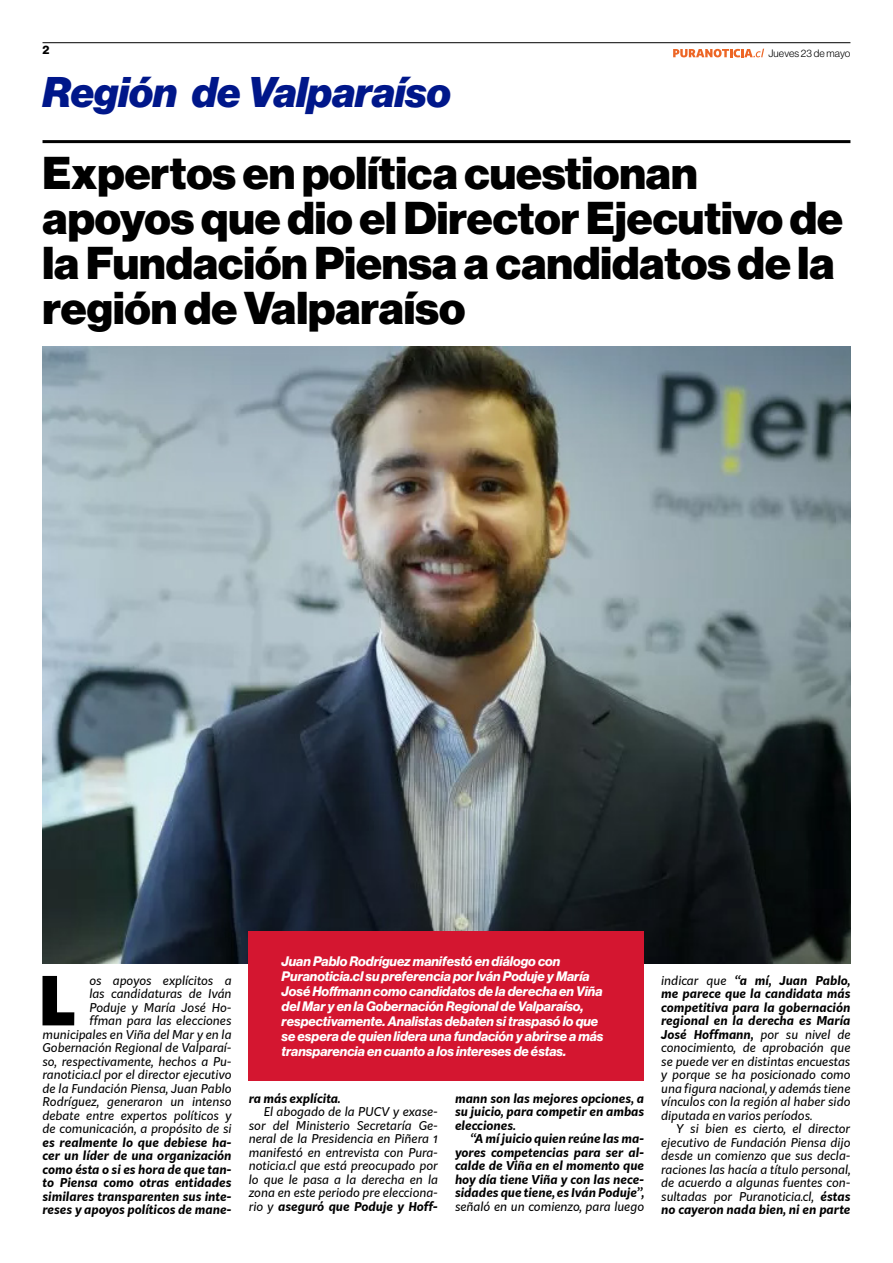
<style>
.page{position:relative;width:893px;height:1263px;background:#fff}
.page>*{position:absolute;margin:0;border:0;box-sizing:border-box;transform-origin:0 0}
.t1{font:900 66.3px "Kit Sans";color:#000}
.t2{font:45px/45px "N Haas Grotesk DS Pro 95 Blk";color:#000}
.t3{font:42px "N Haas Grotesk DS Pro 96 Blk It";color:#00178a}
.t4{font:13.5px/15px "N Haas Grotesk DS Pro 76 Bd It";color:#fff}
.t5{font:italic 12px/13.5px "Kit Sans";color:#000;text-align:justify}
.t6{font:italic 700 12px/13.5px "Kit Sans";color:#000;text-align:justify}
.t7{font:12px "N Haas Grotesk DS Pro 75 Bd";color:#000}
.t8{font:10.5px "N Haas Grotesk DS Pro 45 Lt";letter-spacing:.02em;color:#000}
.s1{font-weight:700}
</style>
<div class="page">
<hr style="left:43px;top:42px;width:807px;height:1px;background:#000">
<hr style="left:43px;top:140px;width:807px;height:3px;background:#000">
<svg style="left:673px;top:49px;width:91px;height:8px"></svg>
<img style="left:43px;top:347px;width:807px;height:616px">
<div style="left:249px;top:931px;width:395px;height:150px;background:#d41630"></div>
<p class="t7" style="left:43px;top:42px;width:8px">2</p>
<h3 class="t3" style="left:43px;top:67px;width:410px">Región de Valparaíso</h3>
<p class="t8" style="left:768px;top:48px;width:84px">Jueves 23 de mayo</p>
<h2 class="t2" style="left:43px;top:151px;width:802px">Expertos en política cuestionan apoyos que dio el Director Ejecutivo de la Fundación Piensa a candidatos de la región de Valparaíso</h2>
<p class="t5" style="left:43px;top:973px;width:191px;text-align:right">os apoyos explícitos a<br>las candidaturas de Iván<br>Poduje y María José Ho-<br>ffman para las elecciones municipales en Viña del Mar y en la<br>Gobernación Regional de Valparaí&shy;so, respectivamente, hechos a Pu&shy;ranoticia.cl por el director ejecutivo de la Fundación Piensa, Juan Pablo<br>Rodríguez, generaron un intenso debate entre expertos políticos y de comunicación, a propósito de si</p>
<p class="t6" style="left:43px;top:1135px;width:191px">es realmente lo que debiese ha&shy;cer un líder de una organización como ésta o si es hora de que tan&shy;to Piensa como otras entidades similares transparenten sus inte&shy;reses y apoyos políticos de mane-</p>
<h1 class="t1" style="left:39px;top:941px;width:39px">L</h1>
<p class="t4" style="left:282px;top:954px;width:323px">Juan Pablo Rodríguez manifestó en diálogo con Puranoticia.cl su preferencia por Iván Poduje y María José Hoffmann como candidatos de la derecha en Viña del Mar y en la Gobernación Regional de Valparaíso, respectivamente. Analistas debaten si traspasó lo que se espera de quien lidera una fundación y abrirse a más transparencia en cuanto a los intereses de éstas.</p>
<p class="t6" style="left:249px;top:1091px;width:93px">ra más explícita.</p>
<p class="t5" style="left:249px;top:1104px;width:191px;text-indent:15px">El abogado de la PUCV y exase&shy;sor del Ministerio Secretaría Ge&shy;neral de la Presidencia en Piñera 1 manifestó en entrevista con Pura&shy;noticia.cl que está preocupado por lo que le pasa a la derecha en la zona en este periodo pre elecciona&shy;rio y <span class="s1">aseguró que Poduje y Hoff-</span></p>
<p class="t6" style="left:455px;top:1091px;width:191px">mann son las mejores opciones, a su juicio, para competir en ambas elecciones.</p>
<p class="t6" style="left:455px;top:1131px;width:191px;text-indent:15px">“A mí juicio quien reúne las ma&shy;yores competencias para ser al&shy;calde de Viña en el momento que hoy día tiene Viña y con las nece&shy;sidades que tiene, es Iván Poduje”,</p>
<p class="t5" style="left:455px;top:1199px;width:191px">señaló en un comienzo, para luego</p>
<p class="t5" style="left:661px;top:973px;width:191px">indicar que <span class="s1">“a mí, Juan Pablo, me parece que la candidata más competitiva para la gobernación regional en la derecha es María José Hoffmann,</span> por su nivel de conocimiento, de aprobación que se puede ver en distintas encuestas y porque se ha posicionado como una figura nacional, y además tiene vínculos con la región al haber sido diputada en varios períodos.</p>
<p class="t5" style="left:661px;top:1121px;width:191px;text-indent:15px">Y si bien es cierto, el director ejecutivo de Fundación Piensa dijo desde un comienzo que sus decla&shy;raciones las hacía a título personal, de acuerdo a algunas fuentes con&shy;sultadas por Puranoticia.cl, <span class="s1">éstas no cayeron nada bien, ni en parte</span></p>
</div>
